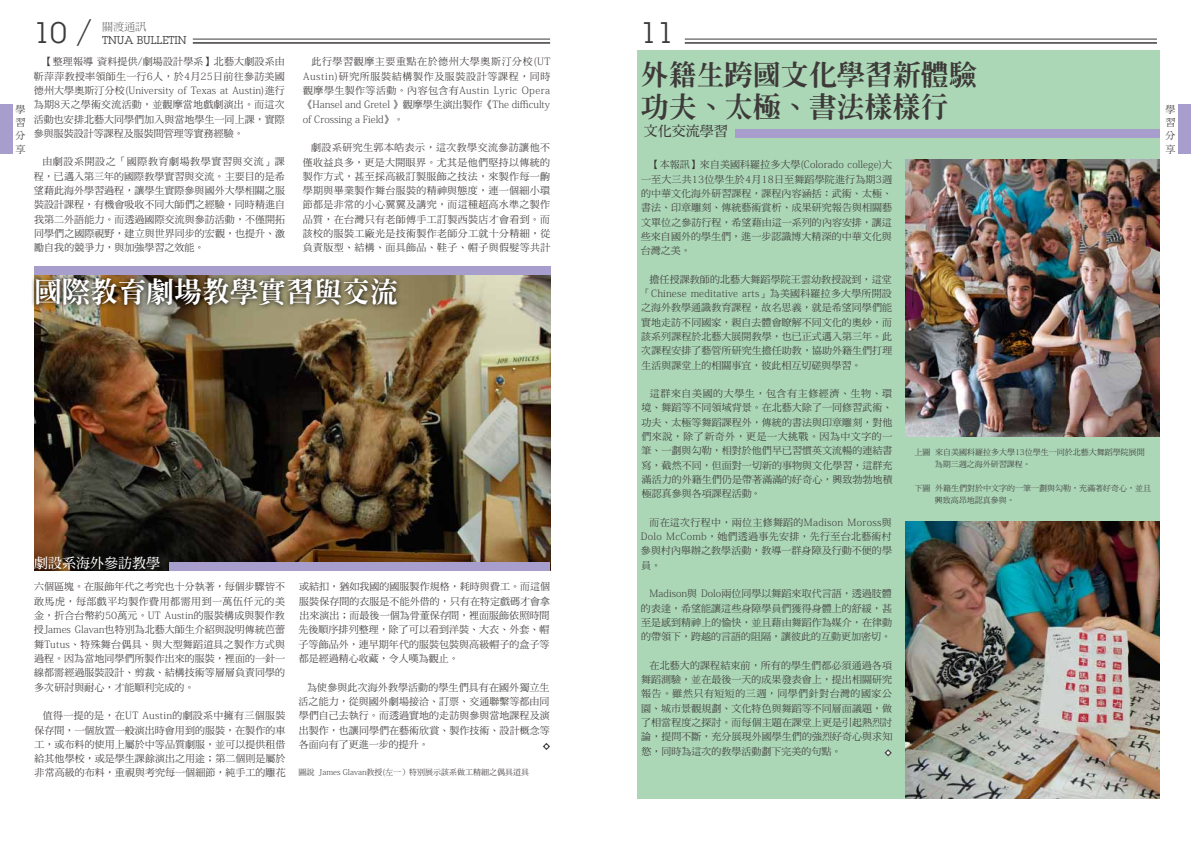
<style>
.page{position:relative;width:1191px;height:842px;background:#fff}
.page>*{position:absolute;margin:0;border:0;box-sizing:border-box;transform-origin:0 0}
.t1{font:29px "Lubalin Graph";color:#3e3a39}
.t2{font:800 28px/32px "Han Wang Ming";color:#3e3a39}
.t3{font:800 28px "Han Wang Ming";color:#fff}
.t4{font:14px "DF Ming Std W7";color:#fff}
.t5{font:14px "DF Ming Std W7";color:#3e3a39}
.t6{font:11px "Lubalin Graph";color:#3e3a39}
.t7{font:300 11px "Han Wang Ming";color:#3e3a39}
.t8{font:10px/14.3px "DF Ming Std W5";letter-spacing:.005em;color:#3e3a39;text-align:justify}
.t9{font:200 10px/14.3px "Koz Min Pro";letter-spacing:.005em;color:#3e3a39;text-align:justify}
.t10{font:10px/14.3px "DF Ming Std W5";letter-spacing:.055em;color:#3e3a39;text-align:right}
.t11{font:8px/12px "DF Ming Std W5";color:#3e3a39}
.s1{font-family:"Koz Min Pro";font-weight:200}
.s2{font-family:"DF Ming Std W5";font-weight:400}
</style>
<div class="page">
<div style="left:0;top:104px;width:13px;height:50px;background:#a79ecd"></div>
<div style="left:1178px;top:104px;width:13px;height:50px;background:#a79ecd"></div>
<hr style="left:193px;top:42px;width:357px;height:2px;background:#3e3a39">
<hr style="left:193px;top:39px;width:357px;height:1px;background:#3e3a39">
<hr style="left:685px;top:42px;width:472px;height:2px;background:#3e3a39">
<hr style="left:685px;top:39px;width:472px;height:1px;background:#3e3a39">
<div style="left:637px;top:50px;width:522px;height:748px;background:#abd7b7"></div>
<img style="left:905px;top:160px;width:254px;height:276px">
<img style="left:905px;top:522px;width:254px;height:276px">
<div style="left:735px;top:129px;width:424px;height:8px;background:#a79ecd"></div>
<svg style="left:543px;top:743px;width:7px;height:7px"></svg>
<img style="left:34px;top:275px;width:516px;height:295px">
<img style="left:32px;top:275px;width:370px;height:35px">
<div style="left:34px;top:266px;width:516px;height:9px;background:#a79ecd"></div>
<div style="left:170px;top:562px;width:380px;height:8px;background:#a79ecd"></div>
<svg style="left:884px;top:749px;width:7px;height:7px"></svg>
<h1 class="t1" style="left:33px;top:14px;width:61px">10 /</h1>
<h1 class="t1" style="left:640px;top:14px;width:35px">11</h1>
<p class="t7" style="left:102px;top:21px;width:46px">關渡通訊</p>
<p class="t6" style="left:102px;top:33px;width:86px">TNUA BULLETIN</p>
<p class="t8" style="left:34px;top:54px;width:252px;text-align:right">【整理報導資料提供<span class="s1">/</span>劇場設計學系】北藝大劇設系由靳萍萍教授率領師生一行<span class="s1">6</span>人，於<span class="s1">4</span>月<span class="s1">25</span>日前往參訪美國</p>
<p class="t9" style="left:34px;top:83px;width:252px"><span class="s2">德州大學奧斯汀分校</span>(University of Texas at Austin)<span class="s2">進行</span></p>
<p class="t8" style="left:34px;top:97px;width:252px">為期<span class="s1">8</span>天之學術交流活動，並觀摩當地戲劇演出。而這次活動也安排北藝大同學們加入與當地學生一同上課，實際參與服裝設計等課程及服裝間管理等實務經驗。</p>
<p class="t8" style="left:34px;top:154px;width:253px;text-indent:9px">由劇設系開設之「國際教育劇場教學實習與交流」課程，已邁入第三年的國際教學實習與交流。主要目的是希望藉此海外學習過程，讓學生實際參與國外大學相關之服裝設計課程，有機會吸收不同大師們之經驗，同時精進自我第二外語能力。而透過國際交流與參訪活動，不僅開拓同學們之國際視野，建立與世界同步的宏觀，也提升、激勵自我的競爭力，與加強學習之效能。</p>
<p class="t10" style="left:303px;top:55px;width:249px">此行學習觀摩主要重點在於德州大學奧斯汀分校<span class="s1">(UT<br>Austin)</span>研究所服裝結構製作及服裝設計等課程，同時</p>
<p class="t9" style="left:303px;top:83px;width:249px"><span class="s2">觀摩學生製作等活動。內容包含有</span>Austin Lyric Opera<span class="s2">《</span>Hansel and Gretel <span class="s2">》觀摩學生演出製作《</span>The difficulty of Crossing a Field<span class="s2">》。</span></p>
<p class="t8" style="left:303px;top:140px;width:249px;text-indent:9px">劇設系研究生郭本皓表示，這次教學交流參訪讓他不僅收益良多，更是大開眼界。尤其是他們堅持以傳統的製作方式，甚至採高級訂製服飾之技法，來製作每一齣學期與畢業製作舞台服裝的精神與態度，連一個細小環節都是非常的小心翼翼及講究，而這種超高水準之製作品質，在台灣只有老師傅手工訂製西裝店才會看到。而該校的服裝工廠光是技術製作老師分工就十分精細，從負責版型、結構、面具飾品、鞋子、帽子與假髮等共計</p>
<h2 class="t2" style="left:641px;top:58px;width:337px">外籍生跨國文化學習新體驗功夫、太極、書法樣樣行</h2>
<p class="t8" style="left:16px;top:102px;width:11px;line-height:13.3px">學習分享</p>
<p class="t8" style="left:1165px;top:102px;width:11px;line-height:13.3px">學習分享</p>
<h3 class="t5" style="left:644px;top:123px;width:85px">文化交流學習</h3>
<p class="t9" style="left:649px;top:157px;width:244px"><span class="s2">【本報訊】來自美國科羅拉多大學</span>(Colorado college)<span class="s2">大</span></p>
<p class="t8" style="left:641px;top:172px;width:253px">一至大三共<span class="s1">13</span>位學生於<span class="s1">4</span>月<span class="s1">18</span>日至舞蹈學院進行為期<span class="s1">3</span>週的中華文化海外研習課程，課程內容涵括：武術、太極、書法、印章雕刻、傳統藝術賞析、成果研究報告與相關藝文單位之參訪行程，希望藉由這一系列的內容安排，讓這些來自國外的學生們，進一步認識博大精深的中華文化與台灣之美。</p>
<p class="t8" style="left:649px;top:272px;width:244px">擔任授課教師的北藝大舞蹈學院王雲幼教授說到，這堂</p>
<p class="t9" style="left:641px;top:286px;width:252px"><span class="s2">「</span>Chinese meditative arts<span class="s2">」為美國科羅拉多大學所開設</span></p>
<p class="t8" style="left:641px;top:300px;width:253px">之海外教學通識教育課程，故名思義，就是希望同學們能實地走訪不同國家，親自去體會瞭解不同文化的奧妙，而該系列課程於北藝大展開教學，也已正式邁入第三年。此次課程安排了藝管所研究生擔任助教，協助外籍生們打理生活與課堂上的相關事宜，彼此相互切磋與學習。</p>
<p class="t8" style="left:641px;top:386px;width:253px;text-indent:9px">這群來自美國的大學生，包含有主修經濟、生物、環境、舞蹈等不同領域背景。在北藝大除了一同修習武術、功夫、太極等舞蹈課程外，傳統的書法與印章雕刻，對他們來說，除了新奇外，更是一大挑戰。因為中文字的一筆、一劃與勾勒，相對於他們早已習慣英文流暢的連結書寫，截然不同，但面對一切新的事物與文化學習，這群充滿活力的外籍生們仍是帶著滿滿的好奇心，興致勃勃地積極認真參與各項課程活動。</p>
<p class="t8" style="left:641px;top:515px;width:252px;text-indent:8px">而在這次行程中，兩位主修舞蹈的<span class="s1">Madison Moross</span>與<span class="s1">Dolo McComb</span>，她們透過事先安排，先行至台北藝術村參與村內舉辦之教學活動，教導一群身障及行動不便的學員。</p>
<p class="t8" style="left:641px;top:586px;width:253px;text-indent:9px"><span class="s1">Madison</span>與 <span class="s1">Dolo</span>兩位同學以舞蹈來取代言語，透過肢體的表達，希望能讓這些身障學員們獲得身體上的舒緩，甚至是感到精神上的愉快，並且藉由舞蹈作為媒介，在律動的帶領下，跨越的言語的阻隔，讓彼此的互動更加密切。</p>
<p class="t8" style="left:641px;top:658px;width:253px;text-indent:9px">在北藝大的課程結束前，所有的學生們都必須通過各項舞蹈測驗，並在最後一天的成果發表會上，提出相關研究報告。雖然只有短短的三週，同學們針對台灣的國家公園、城市景觀規劃、文化特色與舞蹈等不同層面議題，做了相當程度之探討。而每個主題在課堂上更是引起熱烈討論，提問不斷，充分展現外國學生們的強烈好奇心與求知慾，同時為這次的教學活動劃下完美的句點。</p>
<h2 class="t3" style="left:34px;top:277px;width:365px">國際教育劇場教學實習與交流</h2>
<p class="t11" style="left:934px;top:446px;width:211px;text-indent:-20px">上圖來自美國科羅拉多大學<span class="s1">13</span>位學生一同於北藝大舞蹈學院展開為期三週之海外研習課程。</p>
<p class="t11" style="left:934px;top:482px;width:218px;text-indent:-20px">下圖外籍生們對於中文字的一筆一劃與勾勒，充滿著好奇心，並且興致高昂地認真參與。</p>
<h3 class="t4" style="left:34px;top:556px;width:127px">劇設系海外參訪教學</h3>
<p class="t8" style="left:34px;top:580px;width:253px">六個區塊。在服飾年代之考究也十分執著，每個步驟皆不敢馬虎，每部戲平均製作費用都需用到一萬伍仟元的美金，折合台幣約<span class="s1">50</span>萬元。<span class="s1">UT Austin</span>的服裝構成與製作教授<span class="s1">James Glavan</span>也特別為北藝大師生介紹與說明傳統芭蕾舞<span class="s1">Tutus</span>、特殊舞台偶具、與大型舞蹈道具之製作方式與過程。因為當地同學們所製作出來的服裝，裡面的一針一線都需經過服裝設計、剪裁、結構技術等層層負責同學的多次研討與耐心，才能順利完成的。</p>
<p class="t8" style="left:34px;top:708px;width:253px;text-indent:8px">值得一提的是，在<span class="s1">UT Austin</span>的劇設系中擁有三個服裝保存間，一個放置一般演出時會用到的服裝，在製作的車工，或布料的使用上屬於中等品質劇服，並可以提供租借給其他學校，或是學生課餘演出之用途；第二個則是屬於非常高級的布料，重視與考究每一個細節，純手工的雕花</p>
<p class="t8" style="left:298px;top:580px;width:253px">或結扣，猶如我國的國服製作規格，耗時與費工。而這個服裝保存間的衣服是不能外借的，只有在特定戲碼才會拿出來演出；而最後一個為骨董保存間，裡面服飾依照時間先後順序排列整理，除了可以看到洋裝、大衣、外套、帽子等飾品外，連早期年代的服裝包裝與高級帽子的盒子等都是經過精心收藏，令人嘆為觀止。</p>
<p class="t8" style="left:298px;top:680px;width:253px;text-indent:9px">為使參與此次海外教學活動的學生們具有在國外獨立生活之能力，從與國外劇場接洽、訂票、交通聯繫等都由同學們自己去執行。而透過實地的走訪與參與當地課程及演出製作，也讓同學們在藝術欣賞、製作技術、設計概念等各面向有了更進一步的提升。</p>
<p class="t11" style="left:298px;top:766px;width:232px">圖說 <span class="s1">James Glavan</span>教授<span class="s1">(</span>左一）特別展示該系做工精細之偶具道具</p>
</div>
